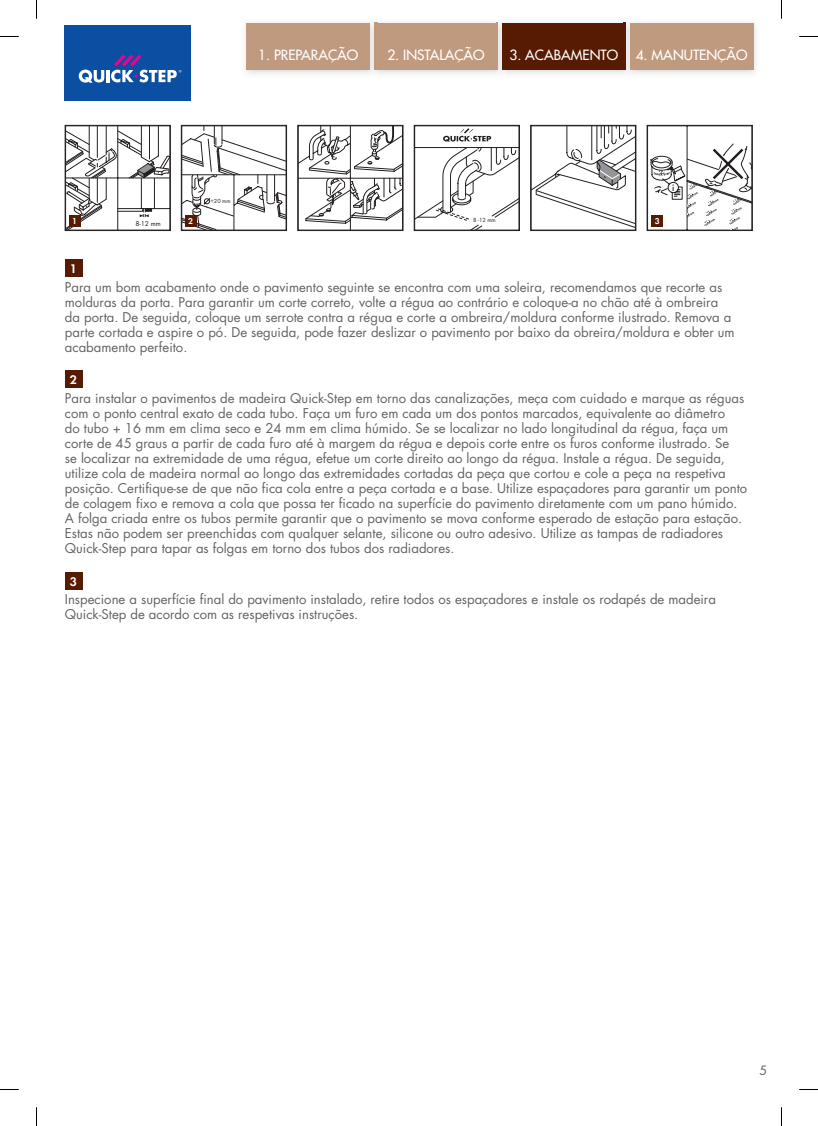
<style>
.page{position:relative;width:818px;height:1126px;background:#fff}
.page>*{position:absolute;margin:0;border:0;box-sizing:border-box;transform-origin:0 0}
.t1{font:13.75px "Futura";color:#fff}
.t2{font:13.12px/15px "Futura";color:#636366}
.t3{font:13px "Futura Dem";color:#fff}
.t4{font:12.5px "Futura";color:#636366}
.t5{font:500 9.88px "Futura PT";color:#231f20}
.t6{font:8.88px "Futura Dem";color:#fff}
.t7{font:7.38px "Futura Boo";color:#231f20}
.t8{font:6.12px "Futura Boo";color:#231f20}
</style>
<div class="page">
<img style="left:245px;top:22px;width:511px;height:52px">
<div style="left:374px;top:23px;width:123px;height:46px;background:#c09a7f"></div>
<img style="left:368px;top:22px;width:9px;height:52px">
<img style="left:374px;top:23px;width:3px;height:46px">
<div style="left:246px;top:23px;width:123px;height:46px;background:#c09a7f"></div>
<img style="left:496px;top:22px;width:9px;height:52px">
<img style="left:496px;top:23px;width:1px;height:46px">
<div style="left:502px;top:23px;width:123px;height:46px;background:#561b00"></div>
<img style="left:623px;top:22px;width:9px;height:52px">
<img style="left:623px;top:23px;width:2px;height:46px">
<div style="left:629px;top:23px;width:123px;height:46px;background:#c09a7f"></div>
<div style="left:65px;top:26px;width:126px;height:75px;background:#0a4fa2"></div>
<svg style="left:79px;top:55px;width:102px;height:28px"></svg>
<div style="left:65px;top:259px;width:17px;height:18px;background:#561b00"></div>
<div style="left:65px;top:370px;width:17px;height:18px;background:#561b00"></div>
<div style="left:65px;top:572px;width:17px;height:17px;background:#561b00"></div>
<svg style="left:415px;top:128px;width:102px;height:101px"></svg>
<div style="left:413px;top:125px;width:106px;height:106px;border:1px solid #231f20"></div>
<svg style="left:532px;top:127px;width:101px;height:101px"></svg>
<div style="left:530px;top:125px;width:105px;height:106px;border:1px solid #231f20"></div>
<svg style="left:648px;top:127px;width:102px;height:102px"></svg>
<div style="left:646px;top:125px;width:106px;height:106px;border:1px solid #231f20"></div>
<hr style="left:350px;top:126px;width:1px;height:104px;background:#231f20">
<svg style="left:299px;top:127px;width:102px;height:97px"></svg>
<div style="left:297px;top:125px;width:106px;height:106px;border:1px solid #231f20"></div>
<svg style="left:183px;top:127px;width:101px;height:102px"></svg>
<div style="left:181px;top:125px;width:105px;height:106px;border:1px solid #231f20"></div>
<div style="left:185px;top:215px;width:12px;height:12px;background:#561b00"></div>
<div style="left:651px;top:215px;width:11px;height:12px;background:#561b00"></div>
<svg style="left:67px;top:127px;width:101px;height:102px"></svg>
<div style="left:65px;top:125px;width:105px;height:106px;border:1px solid #231f20"></div>
<div style="left:69px;top:215px;width:11px;height:12px;background:#561b00"></div>
<svg style="left:0;top:36px;width:19px;height:1px"></svg>
<svg style="left:799px;top:36px;width:18px;height:1px"></svg>
<svg style="left:0;top:1089px;width:19px;height:1px"></svg>
<svg style="left:799px;top:1089px;width:18px;height:1px"></svg>
<svg style="left:36px;top:0;width:1px;height:19px"></svg>
<svg style="left:36px;top:1107px;width:1px;height:18px"></svg>
<p class="t1" style="left:258px;top:47px;width:101px">1. PREPARAÇÃO</p>
<p class="t1" style="left:387px;top:47px;width:99px">2. INSTALAÇÃO</p>
<p class="t1" style="left:509px;top:47px;width:110px">3. ACABAMENTO</p>
<p class="t1" style="left:635px;top:47px;width:113px">4. MANUTENÇÃO</p>
<p class="t8" style="left:210px;top:197px;width:21px">+20 mm</p>
<p class="t8" style="left:472px;top:216px;width:24px">8 -12 mm</p>
<p class="t6" style="left:72px;top:216px;width:7px">1</p>
<p class="t7" style="left:135px;top:219px;width:27px">8-12 mm</p>
<p class="t6" style="left:188px;top:216px;width:7px">2</p>
<p class="t6" style="left:654px;top:216px;width:7px">3</p>
<p class="t5" style="left:671px;top:182px;width:4px">i</p>
<p class="t3" style="left:70px;top:260px;width:9px">1</p>
<p class="t2" style="left:65px;top:279px;width:671px">Para um bom acabamento onde o pavimento seguinte se encontra com uma soleira, recomendamos que recorte as molduras da porta. Para garantir um corte correto, volte a régua ao contrário e coloque-a no chão até à ombreira da porta. De seguida, coloque um serrote contra a régua e corte a ombreira/moldura conforme ilustrado. Remova a parte cortada e aspire o pó. De seguida, pode fazer deslizar o pavimento por baixo da obreira/moldura e obter um acabamento perfeito.</p>
<p class="t3" style="left:70px;top:372px;width:9px">2</p>
<p class="t2" style="left:65px;top:391px;width:683px">Para instalar o pavimentos de madeira Quick-Step em torno das canalizações, meça com cuidado e marque as réguas com o ponto central exato de cada tubo. Faça um furo em cada um dos pontos marcados, equivalente ao diâmetro<br>do tubo + 16 mm em clima seco e 24 mm em clima húmido. Se se localizar no lado longitudinal da régua, faça um corte de 45 graus a partir de cada furo até à margem da régua e depois corte entre os furos conforme ilustrado. Se<br>se localizar na extremidade de uma régua, efetue um corte direito ao longo da régua. Instale a régua. De seguida, utilize cola de madeira normal ao longo das extremidades cortadas da peça que cortou e cole a peça na respetiva posição. Certifique-se de que não fica cola entre a peça cortada e a base. Utilize espaçadores para garantir um ponto de colagem fixo e remova a cola que possa ter ficado na superfície do pavimento diretamente com um pano húmido.<br>A folga criada entre os tubos permite garantir que o pavimento se mova conforme esperado de estação para estação.<br>Estas não podem ser preenchidas com qualquer selante, silicone ou outro adesivo. Utilize as tampas de radiadores Quick-Step para tapar as folgas em torno dos tubos dos radiadores.</p>
<p class="t3" style="left:70px;top:573px;width:9px">3</p>
<p class="t2" style="left:65px;top:592px;width:652px">Inspecione a superfície final do pavimento instalado, retire todos os espaçadores e instale os rodapés de madeira<br>Quick-Step de acordo com as respetivas instruções.</p>
<p class="t4" style="left:759px;top:1062px;width:9px">5</p>
</div>
